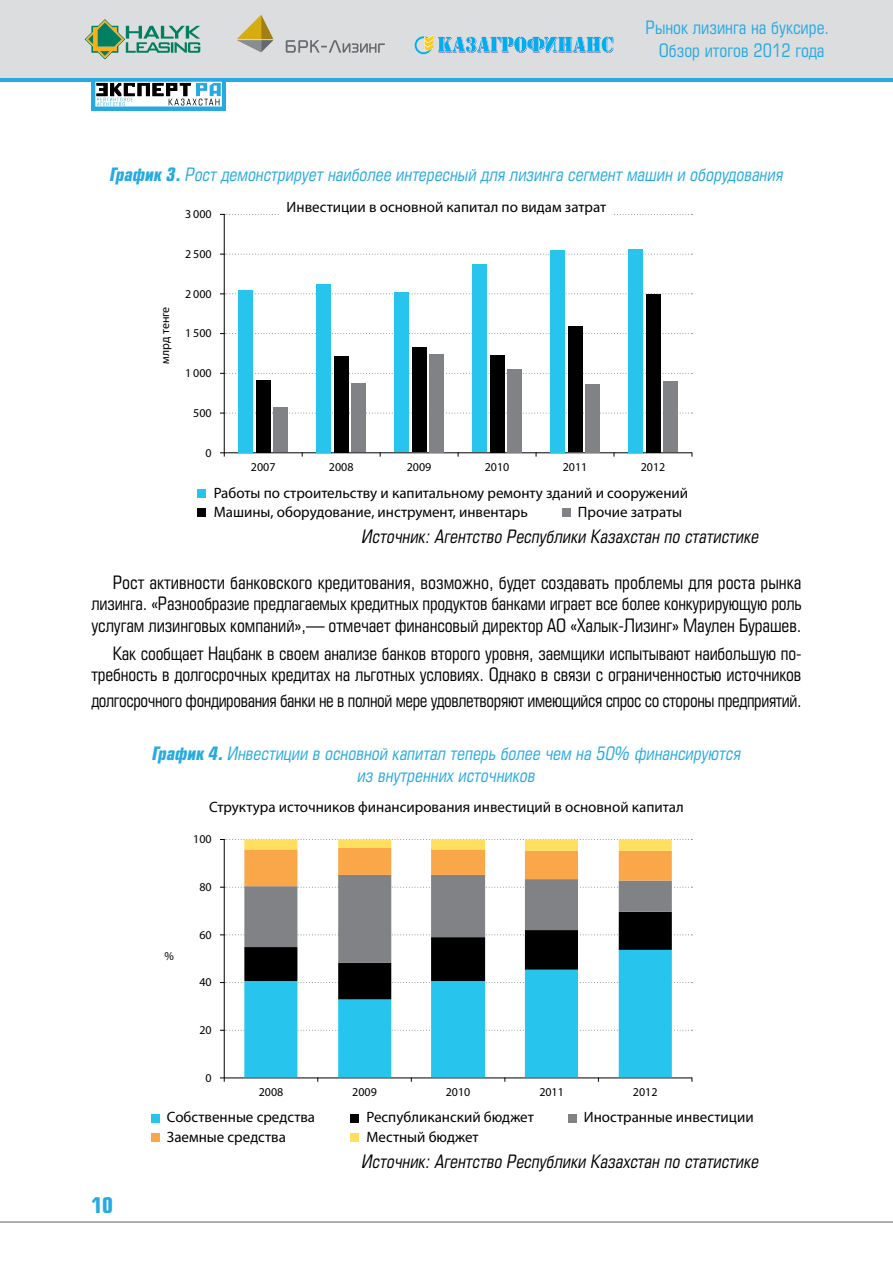
<style>
.page{position:relative;width:893px;height:1263px;background:#fff}
.page>*{position:absolute;margin:0;border:0;box-sizing:border-box;transform-origin:0 0}
.t1{font:700 21px "Europe Condensed C";color:#27aae1}
.t2{font:18px/21.6px "Europe Condensed C";letter-spacing:-.01em;color:#000;text-align:justify}
.t3{font:italic 18px/21.6px "Europe Condensed C";color:#27aae1;text-align:center}
.t4{font:italic 18px "Europe Condensed C";color:#000}
.t5{font:18px "Europe Condensed C";letter-spacing:-.01em;color:#000;scale:.96 1}
.t6{font:18px/23.4px "Europe Condensed C";color:#27aae1;text-align:center}
.t7{font:15px/19.5px "Myriad Pro";color:#000}
.t8{font:12px "Myriad Pro";color:#000}
.s1{font-weight:700}
</style>
<div class="page">
<div style="left:0;top:0;width:893px;height:79px;background:#dcddde"></div>
<hr style="left:0;top:78px;width:893px;height:4px;background:#27aae1">
<hr style="left:0;top:1221px;width:893px;height:2px;background:#939598">
<svg style="left:85px;top:19px;width:115px;height:41px"></svg>
<svg style="left:286px;top:40px;width:99px;height:13px"></svg>
<svg style="left:237px;top:15px;width:36px;height:37px"></svg>
<svg style="left:415px;top:35px;width:198px;height:19px"></svg>
<svg style="left:91px;top:81px;width:135px;height:29px"></svg>
<svg style="left:95px;top:82px;width:127px;height:24px"></svg>
<div style="left:151px;top:1114px;width:8px;height:8px;background:#27c4ee"></div>
<div style="left:350px;top:1114px;width:9px;height:8px;background:#000"></div>
<div style="left:568px;top:1114px;width:8px;height:8px;background:#808285"></div>
<div style="left:151px;top:1133px;width:8px;height:9px;background:#faa74a"></div>
<div style="left:350px;top:1133px;width:9px;height:9px;background:#ffdf5d"></div>
<div style="left:198px;top:489px;width:8px;height:9px;background:#27c4ee"></div>
<div style="left:198px;top:509px;width:8px;height:8px;background:#000"></div>
<div style="left:562px;top:509px;width:8px;height:8px;background:#808285"></div>
<svg style="left:220px;top:214px;width:472px;height:1px"></svg>
<svg style="left:220px;top:333px;width:472px;height:1px"></svg>
<svg style="left:220px;top:293px;width:472px;height:1px"></svg>
<svg style="left:220px;top:254px;width:472px;height:1px"></svg>
<svg style="left:220px;top:373px;width:472px;height:1px"></svg>
<svg style="left:220px;top:413px;width:472px;height:1px"></svg>
<hr style="left:220px;top:452px;width:472px;height:1px;background:#000">
<hr style="left:224px;top:214px;width:1px;height:243px;background:#000">
<div style="left:663px;top:382px;width:15px;height:70px;background:#808285"></div>
<div style="left:645px;top:294px;width:15px;height:158px;background:#000"></div>
<div style="left:628px;top:249px;width:15px;height:203px;background:#27c4ee"></div>
<div style="left:585px;top:384px;width:15px;height:68px;background:#808285"></div>
<div style="left:568px;top:327px;width:14px;height:125px;background:#000"></div>
<div style="left:550px;top:250px;width:15px;height:202px;background:#27c4ee"></div>
<div style="left:507px;top:369px;width:15px;height:83px;background:#808285"></div>
<div style="left:490px;top:355px;width:14px;height:97px;background:#000"></div>
<div style="left:472px;top:265px;width:15px;height:187px;background:#27c4ee"></div>
<div style="left:429px;top:354px;width:15px;height:98px;background:#808285"></div>
<div style="left:412px;top:347px;width:15px;height:105px;background:#000"></div>
<div style="left:394px;top:292px;width:15px;height:160px;background:#27c4ee"></div>
<div style="left:351px;top:383px;width:15px;height:69px;background:#808285"></div>
<div style="left:334px;top:356px;width:15px;height:96px;background:#000"></div>
<div style="left:316px;top:284px;width:15px;height:168px;background:#27c4ee"></div>
<div style="left:273px;top:407px;width:15px;height:45px;background:#808285"></div>
<div style="left:256px;top:380px;width:15px;height:72px;background:#000"></div>
<div style="left:238px;top:290px;width:15px;height:162px;background:#27c4ee"></div>
<svg style="left:220px;top:1030px;width:472px;height:1px"></svg>
<hr style="left:220px;top:1077px;width:472px;height:1px;background:#000">
<hr style="left:224px;top:839px;width:1px;height:243px;background:#000">
<svg style="left:244px;top:999px;width:428px;height:78px;fill:#27c4ee"></svg>
<svg style="left:220px;top:839px;width:472px;height:160px"></svg>
<p class="t6" style="left:646px;top:15px;width:185px">Рынок лизинга на буксире.<br>Обзор итогов 2012 года</p>
<p class="t3" style="left:110px;top:163px;width:675px"><span class="s1">График 3.</span> Рост демонстрирует наиболее интересный для лизинга сегмент машин и оборудования</p>
<p class="t7" style="left:287px;top:197px;width:321px">Инвестиции в основной капитал по видам затрат</p>
<p class="t8" style="left:185px;top:207px;width:28px">3 000</p>
<p class="t8" style="left:185px;top:247px;width:28px">2 500</p>
<p class="t8" style="left:158px;top:364px;width:59px;rotate:-90deg">млрд тенге</p>
<p class="t8" style="left:185px;top:286px;width:28px">2 000</p>
<p class="t8" style="left:185px;top:326px;width:28px">1 500</p>
<p class="t8" style="left:185px;top:366px;width:28px">1 000</p>
<p class="t8" style="left:193px;top:405px;width:20px">500</p>
<p class="t8" style="left:206px;top:445px;width:8px">0</p>
<p class="t8" style="left:251px;top:459px;width:26px">2007</p>
<p class="t8" style="left:329px;top:459px;width:26px">2008</p>
<p class="t8" style="left:407px;top:459px;width:26px">2009</p>
<p class="t8" style="left:485px;top:459px;width:26px">2010</p>
<p class="t8" style="left:563px;top:459px;width:26px">2011</p>
<p class="t8" style="left:641px;top:459px;width:26px">2012</p>
<p class="t7" style="left:214px;top:483px;width:476px">Работы по строительству и капитальному ремонту зданий и сооружений<br>Машины, оборудование, инструмент, инвентарь</p>
<p class="t7" style="left:578px;top:502px;width:106px">Прочие затраты</p>
<p class="t4" style="left:362px;top:525px;width:399px">Источник: Агентство Республики Казахстан по статистике</p>
<p class="t2" style="left:91px;top:571px;width:712px;text-indent:21px">Рост активности банковского кредитования, возможно, будет создавать проблемы для роста рынка лизинга. «Разнообразие предлагаемых кредитных продуктов банками играет все более конкурирующую роль услугам лизинговых компаний»,— отмечает финансовый директор АО «Халык-Лизинг» Маулен -Бурашев.</p>
<p class="t2" style="left:91px;top:642px;width:712px;text-align:right">Как сообщает Нацбанк в своем анализе банков второго уровня, заемщики испытывают наибольшую по&shy;требность в долгосрочных кредитах на льготных условиях. Однако в связи с ограниченностью источников</p>
<p class="t5" style="left:91px;top:689px;width:741px">долгосрочного фондирования банки не в полной мере удовлетворяют имеющийся спрос со стороны предприятий.</p>
<p class="t3" style="left:152px;top:742px;width:590px"><span class="s1">График 4.</span> Инвестиции в основной капитал теперь более чем на 50% финансируются из внутренних источников</p>
<p class="t7" style="left:209px;top:797px;width:476px">Структура источников финансирования инвестиций в основной капитал</p>
<p class="t8" style="left:193px;top:832px;width:20px">100</p>
<p class="t8" style="left:199px;top:880px;width:14px">80</p>
<p class="t8" style="left:164px;top:949px;width:11px">%</p>
<p class="t8" style="left:199px;top:927px;width:14px">60</p>
<p class="t8" style="left:199px;top:975px;width:14px">40</p>
<p class="t8" style="left:199px;top:1023px;width:14px">20</p>
<p class="t8" style="left:206px;top:1070px;width:8px">0</p>
<p class="t8" style="left:259px;top:1084px;width:26px">2008</p>
<p class="t8" style="left:352px;top:1084px;width:26px">2009</p>
<p class="t8" style="left:446px;top:1084px;width:26px">2010</p>
<p class="t8" style="left:539px;top:1084px;width:26px">2011</p>
<p class="t8" style="left:633px;top:1084px;width:26px">2012</p>
<p class="t1" style="left:91px;top:1192px;width:23px">10</p>
<p class="t7" style="left:167px;top:1107px;width:150px">Собственные средства</p>
<p class="t7" style="left:366px;top:1107px;width:169px">Республиканский бюджет</p>
<p class="t7" style="left:584px;top:1107px;width:171px">Иностранные инвестиции</p>
<p class="t7" style="left:167px;top:1127px;width:121px">Заемные средства</p>
<p class="t7" style="left:366px;top:1127px;width:114px">Местный бюджет</p>
<p class="t4" style="left:362px;top:1150px;width:399px">Источник: Агентство Республики Казахстан по статистике</p>
</div>
